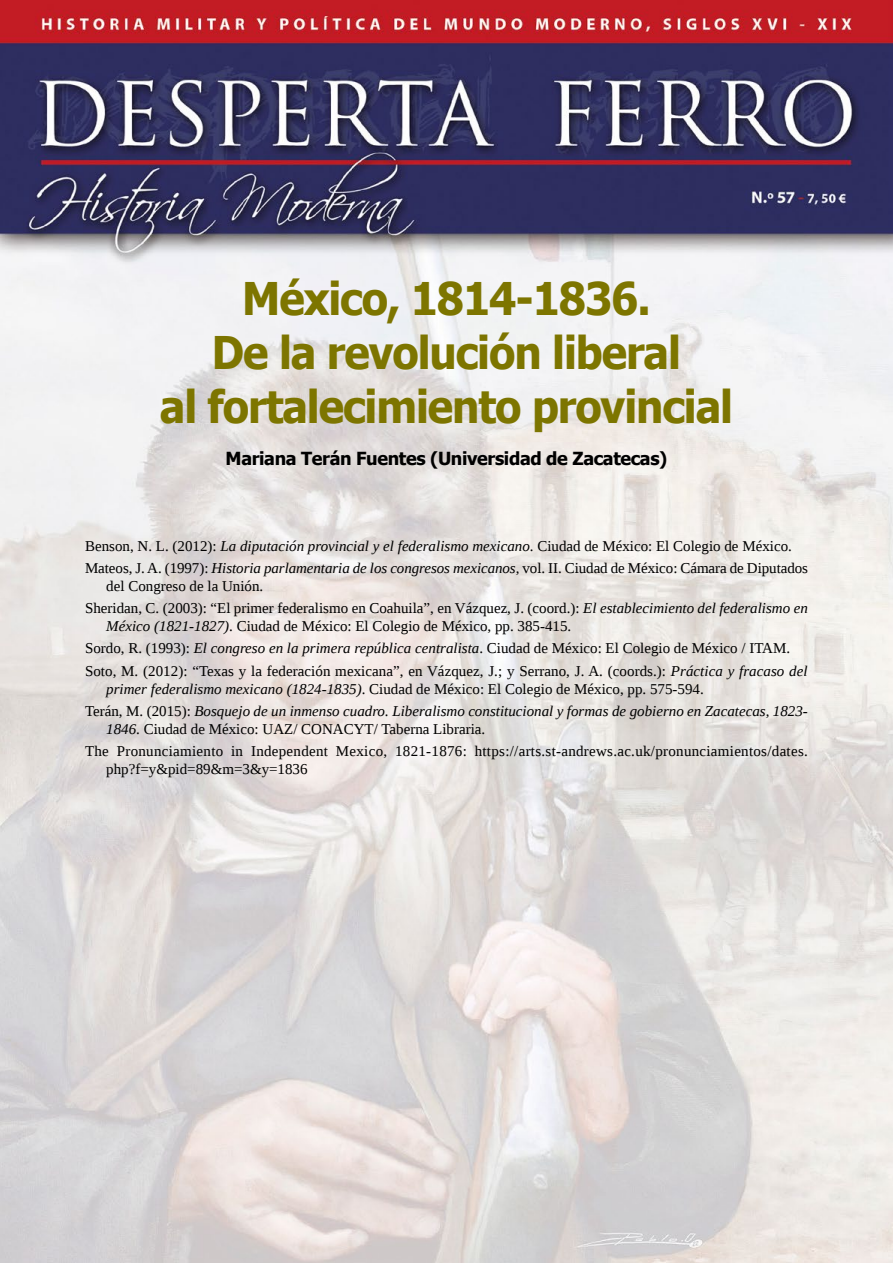
<style>
.page{position:relative;width:893px;height:1263px;background:#fff}
.page>*{position:absolute;margin:0;border:0;box-sizing:border-box;transform-origin:0 0}
.t1{font:700 45px/54px "Tahoma";letter-spacing:-.025em;color:#7d7500;text-align:center;scale:.95 1}
.t2{font:700 18px "Tahoma";letter-spacing:-.02em;color:#000}
.t3{font:15px/22.2px "Liberation Serif";color:#000}
.t4{font:italic 15px/22.2px "Liberation Serif";color:#000}
.t5{font:15px/22.2px "Liberation Serif";letter-spacing:.02em;color:#000}
.s1{font-style:italic}
.s2{font-style:normal}
</style>
<div class="page">
<img style="left:0;top:0;width:893px;height:1263px">
<h1 class="t1" style="left:160px;top:274px;width:605px">México, 1814-1836.<br>De la revolución liberal<br>al fortalecimiento provincial</h1>
<p class="t2" style="left:226px;top:450px;width:443px">Mariana Terán Fuentes (Universidad de Zacatecas)</p>
<p class="t3" style="left:85px;top:536px;width:724px">Benson, N. L. (2012): <span class="s1">La diputación provincial y el federalismo mexicano</span>. Ciudad de México: El Colegio de México.<br>Mateos, J. A. (1997): <span class="s1">Historia parlamentaria de los congresos mexicanos,</span> vol. II. Ciudad de México: Cámara de Diputados</p>
<p class="t3" style="left:85px;top:576px;width:724px;text-indent:21px">del Congreso de la Unión.<br>Sheridan, C. (2003): “El primer federalismo en Coahuila”, en Vázquez, J. (coord.): <span class="s1">El establecimiento del federalismo en</span></p>
<p class="t3" style="left:85px;top:616px;width:724px;text-indent:21px"><span class="s1">México (1821-1827)</span>. Ciudad de México: El Colegio de México, pp. 385-415.<br>Sordo, R. (1993): <span class="s1">El congreso en la primera república centralista</span>. Ciudad de México: El Colegio de México / ITAM.<br>Soto, M. (2012): “Texas y la federación mexicana”, en Vázquez, J.; y Serrano, J. A. (coords.): <span class="s1">Práctica y fracaso del</span></p>
<p class="t4" style="left:85px;top:679px;width:724px;text-indent:21px">primer federalismo mexicano (1824-1835)<span class="s2">. Ciudad de México: El Colegio de México, pp. 575-594.<br>Terán, M. (2015):</span> Bosquejo de un inmenso cuadro. Liberalismo constitucional y formas de gobierno en Zacatecas, 1823-</p>
<p class="t5" style="left:85px;top:719px;width:724px;text-indent:21px"><span class="s1">1846</span>. Ciudad de México: UAZ/ CONACYT/ Taberna Libraria.<br>The Pronunciamiento in Independent Mexico, 1821-1876: https://arts.st-andrews.ac.uk/pronunciamientos/dates.</p>
<p class="t3" style="left:106px;top:759px;width:203px">php?f=y&amp;pid=89&amp;m=3&amp;y=1836</p>
</div>
